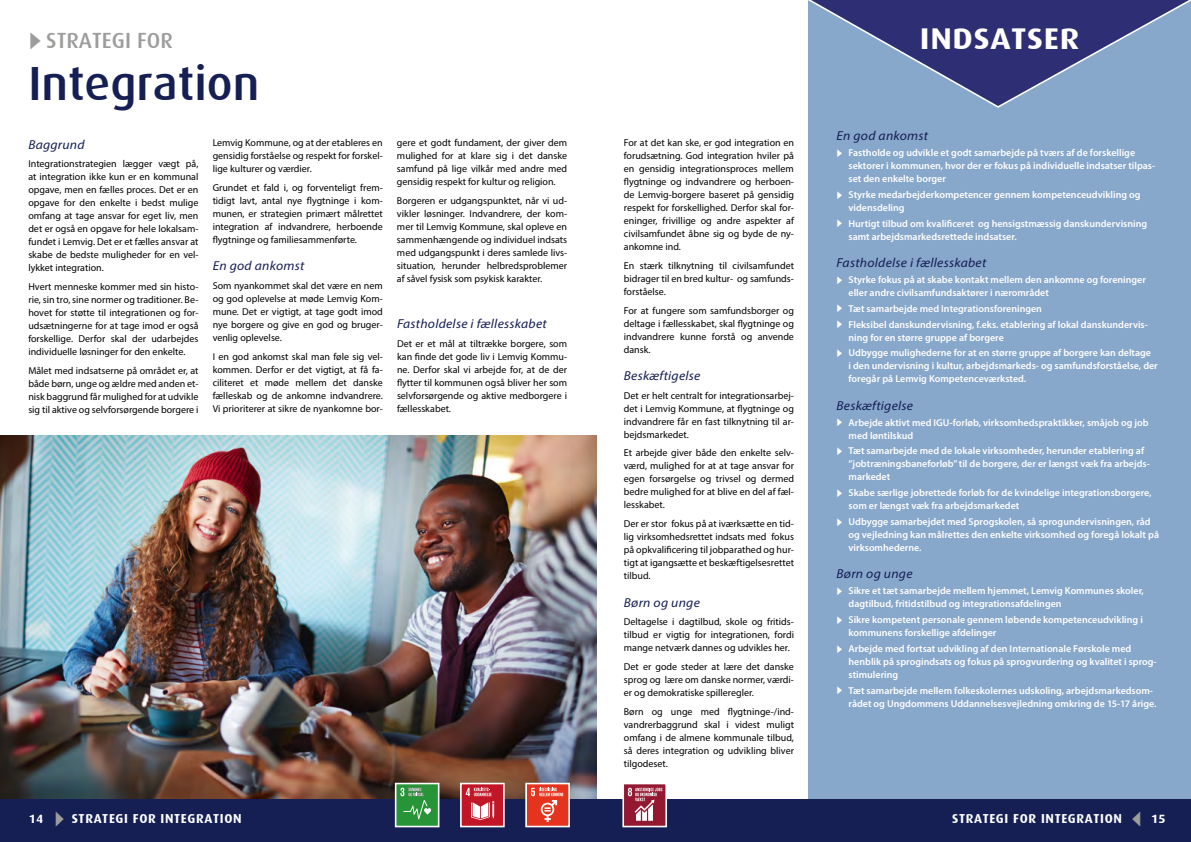
<style>
.page{position:relative;width:1191px;height:842px;background:#fff}
.page>*{position:absolute;margin:0;border:0;box-sizing:border-box;transform-origin:0 0}
.t1{font:500 48px "Dax";color:#151f53}
.t2{font:700 30px "Dax";letter-spacing:.02em;color:#fff;scale:1.1 1}
.t3{font:500 22px "Dax";color:#9d9d9c}
.t4{font:italic 13px "Myriad Pro";letter-spacing:.02em;color:#151f53;scale:1.05 1}
.t5{font:700 13px "Dax";letter-spacing:.05em;color:#fff}
.t6{font:10px/13px "Myriad Pro";color:#000;text-align:justify}
.t7{font:600 10px/13px "Myriad Pro";color:#fff}
.s1{font-family:"Arial";font-weight:700;font-size:24px}
.s2{font-family:"Arial";font-weight:700;font-size:11px}
.s3{font-size:12px}
.s4{color:#9d9d9c}
</style>
<div class="page">
<div style="left:0;top:799px;width:1191px;height:43px;background:#151f53"></div>
<div style="left:808px;top:0;width:383px;height:799px;background:#87a7cb"></div>
<svg style="left:808px;top:0;width:383px;height:108px"></svg>
<img style="left:0;top:435px;width:596px;height:364px">
<svg style="left:622px;top:784px;width:45px;height:44px;background:#ae596b"></svg>
<svg style="left:524px;top:782px;width:47px;height:46px;background:#de6457"></svg>
<svg style="left:459px;top:782px;width:46px;height:46px;background:#cb5b68"></svg>
<svg style="left:394px;top:782px;width:46px;height:46px;background:#54a161"></svg>
<h3 class="t3" style="left:28px;top:28px;width:146px"><span class="s1">►</span> STRATEGI FOR</h3>
<h1 class="t1" style="left:28px;top:57px;width:232px">Integration</h1>
<h3 class="t4" style="left:28px;top:136px;width:55px">Baggrund</h3>
<p class="t6" style="left:28px;top:157px;width:172px">Integrationstrategien lægger vægt på, at integration ikke kun er en kommunal opgave, men en fælles proces. Det er en opgave for den enkelte i bedst mulige omfang at tage ansvar for eget liv, men det er også en opgave for hele lokalsam&shy;fundet i Lemvig. Det er et fælles ansvar at skabe de bedste muligheder for en vel&shy;lykket integration.</p>
<p class="t6" style="left:28px;top:280px;width:172px">Hvert menneske kommer med sin histo&shy;rie, sin tro, sine normer og traditioner. Be&shy;hovet for støtte til integrationen og for&shy;udsætningerne for at tage imod er også forskellige. Derfor skal der udarbejdes individuelle løsninger for den enkelte.</p>
<p class="t6" style="left:28px;top:364px;width:172px">Målet med indsatserne på området er, at både børn, unge og ældre med anden et&shy;nisk baggrund får mulighed for at udvikle sig til aktive og selvforsørgende borgere i</p>
<p class="t6" style="left:213px;top:136px;width:172px">Lemvig Kommune, og at der etableres en gensidig forståelse og respekt for forskel&shy;lige kulturer og værdier.</p>
<p class="t6" style="left:213px;top:181px;width:172px">Grundet et fald i, og forventeligt frem&shy;tidigt lavt, antal nye flygtninge i kom&shy;munen, er strategien primært målrettet integration af indvandrere, herboende flygtninge og familiesammenførte.</p>
<h3 class="t4" style="left:213px;top:258px;width:89px">En god ankomst</h3>
<p class="t6" style="left:213px;top:279px;width:172px">Som nyankommet skal det være en nem og god oplevelse at møde Lemvig Kom&shy;mune. Det er vigtigt, at tage godt imod nye borgere og give en god og bruger&shy;venlig oplevelse.</p>
<p class="t6" style="left:213px;top:350px;width:172px">I en god ankomst skal man føle sig vel&shy;kommen. Derfor er det vigtigt, at få fa&shy;ciliteret et møde mellem det danske fælleskab og de ankomne indvandrere.<br>Vi prioriterer at sikre de nyankomne bor-</p>
<p class="t6" style="left:397px;top:136px;width:172px">gere et godt fundament, der giver dem mulighed for at klare sig i det danske samfund på lige vilkår med andre med gensidig respekt for kultur og religion.</p>
<p class="t6" style="left:397px;top:194px;width:172px">Borgeren er udgangspunktet, når vi ud&shy;vikler løsninger. Indvandrere, der kom&shy;mer til Lemvig Kommune, skal opleve en sammenhængende og individuel indsats med udgangspunkt i deres samlede livs&shy;situation, herunder helbredsproblemer af såvel fysisk som psykisk karakter.</p>
<h3 class="t4" style="left:397px;top:316px;width:144px">Fastholdelse i fællesskabet</h3>
<p class="t6" style="left:397px;top:337px;width:172px">Det er et mål at tiltrække borgere, som kan finde det gode liv i Lemvig Kommu&shy;ne. Derfor skal vi arbejde for, at de der flytter til kommunen også bliver her som selvforsørgende og aktive medborgere i fællesskabet.</p>
<p class="t6" style="left:624px;top:136px;width:172px">For at det kan ske, er god integration en forudsætning. God integration hviler på en gensidig integrationsproces mellem flygtninge og indvandrere og herboen&shy;de Lemvig-borgere baseret på gensidig respekt for forskellighed. Derfor skal for&shy;eninger, frivillige og andre aspekter af civilsamfundet åbne sig og byde de ny&shy;ankomne ind.</p>
<p class="t6" style="left:624px;top:259px;width:172px">En stærk tilknytning til civilsamfundet bidrager til en bred kultur- og samfunds&shy;forståelse.</p>
<p class="t6" style="left:624px;top:304px;width:172px">For at fungere som samfundsborger og deltage i fællesskabet, skal flygtninge og indvandrere kunne forstå og anvende dansk.</p>
<h3 class="t4" style="left:624px;top:368px;width:74px">Beskæftigelse</h3>
<p class="t6" style="left:624px;top:389px;width:172px">Det er helt centralt for integrationsarbej&shy;det i Lemvig Kommune, at flygtninge og indvandrere får en fast tilknytning til ar&shy;bejdsmarkedet.</p>
<p class="t6" style="left:624px;top:446px;width:172px">Et arbejde giver både den enkelte selv&shy;værd, mulighed for at at tage ansvar for egen forsørgelse og trivsel og dermed bedre mulighed for at blive en del af fæl&shy;lesskabet.</p>
<p class="t6" style="left:624px;top:517px;width:172px">Der er stor fokus på at iværksætte en tid&shy;lig virksomhedsrettet indsats med fokus på opkvalificering til jobparathed og hur&shy;tigt at igangsætte et beskæftigelsesrettet tilbud.</p>
<h3 class="t4" style="left:624px;top:594px;width:74px">Børn og unge</h3>
<p class="t6" style="left:624px;top:615px;width:172px">Deltagelse i dagtilbud, skole og fritids&shy;tilbud er vigtig for integrationen, fordi mange netværk dannes og udvikles her.</p>
<p class="t6" style="left:624px;top:660px;width:172px">Det er gode steder at lære det danske sprog og lære om danske normer, værdi&shy;er og demokratiske spilleregler.</p>
<p class="t6" style="left:624px;top:704px;width:172px">Børn og unge med flygtninge-/ind&shy;vandrerbaggrund skal i videst muligt omfang i de almene kommunale tilbud, så deres integration og udvikling bliver tilgodeset.</p>
<h2 class="t2" style="left:920px;top:22px;width:146px">INDSATSER</h2>
<h3 class="t4" style="left:836px;top:128px;width:89px">En god ankomst</h3>
<p class="t7" style="left:848px;top:146px;width:308px;text-indent:-12px"><span class="s2">►</span> Fastholde og udvikle et godt samarbejde på tværs af de forskellige sektorer i kommunen, hvor der er fokus på individuelle indsatser tilpas&shy;set den enkelte borger</p>
<p class="t7" style="left:848px;top:188px;width:294px;text-indent:-12px"><span class="s2">►</span> Styrke medarbejderkompetencer gennem kompetenceudvikling og vidensdeling</p>
<p class="t7" style="left:848px;top:217px;width:300px;text-indent:-12px"><span class="s2">►</span> Hurtigt tilbud om kvalificeret og hensigstmæssig danskundervisning samt arbejdsmarkedsrettede indsatser.</p>
<h3 class="t4" style="left:836px;top:255px;width:144px">Fastholdelse i fællesskabet</h3>
<p class="t7" style="left:848px;top:273px;width:299px;text-indent:-12px"><span class="s2">►</span> Styrke fokus på at skabe kontakt mellem den ankomne og foreninger eller andre civilsamfundsaktører i nærområdet</p>
<p class="t7" style="left:836px;top:300px;width:313px;line-height:15.8px"><span class="s2">►</span> Tæt samarbejde med Integrationsforeningen<br><span class="s2">►</span> Fleksibel danskundervisning, f.eks. etablering af lokal danskundervis-</p>
<p class="t7" style="left:836px;top:329px;width:316px;line-height:15.8px;text-indent:12px">ning for en større gruppe af borgere<br><span class="s2">►</span> Udbygge mulighederne for at en større gruppe af borgere kan deltage</p>
<p class="t7" style="left:848px;top:359px;width:311px">i den undervisning i kultur, arbejdsmarkeds- og samfundsforståelse, der foregår på Lemvig Kompetenceværksted.</p>
<h3 class="t4" style="left:836px;top:397px;width:74px">Beskæftigelse</h3>
<p class="t7" style="left:848px;top:415px;width:302px;text-indent:-12px"><span class="s2">►</span> Arbejde aktivt med IGU-forløb, virksomhedspraktikker, småjob og job med løntilskud</p>
<p class="t7" style="left:848px;top:444px;width:303px;text-indent:-12px"><span class="s2">►</span> Tæt samarbejde med de lokale virksomheder, herunder etablering af ”jobtræningsbaneforløb” til de borgere, der er længst væk fra arbejds&shy;markedet</p>
<p class="t7" style="left:848px;top:486px;width:304px;text-indent:-12px"><span class="s2">►</span> Skabe særlige jobrettede forløb for de kvindelige integrationsborgere, som er længst væk fra arbejdsmarkedet</p>
<p class="t7" style="left:848px;top:515px;width:312px;text-indent:-12px"><span class="s2">►</span> Udbygge samarbejdet med Sprogskolen, så sprogundervisningen, råd og vejledning kan målrettes den enkelte virksomhed og foregå lokalt på virksomhederne.</p>
<h3 class="t4" style="left:836px;top:566px;width:74px">Børn og unge</h3>
<p class="t7" style="left:848px;top:584px;width:297px;text-indent:-12px"><span class="s2">►</span> Sikre et tæt samarbejde mellem hjemmet, Lemvig Kommunes skoler, dagtilbud, fritidstilbud og integrationsafdelingen</p>
<p class="t7" style="left:848px;top:613px;width:296px;text-indent:-12px"><span class="s2">►</span> Sikre kompetent personale gennem løbende kompetenceudvikling i kommunens forskellige afdelinger</p>
<p class="t7" style="left:848px;top:642px;width:310px;text-indent:-12px"><span class="s2">►</span> Arbejde med fortsat udvikling af den Internationale Førskole med henblik på sprogindsats og fokus på sprogvurdering og kvalitet i sprog&shy;stimulering</p>
<p class="t7" style="left:848px;top:684px;width:309px;text-indent:-12px"><span class="s2">►</span> Tæt samarbejde mellem folkeskolernes udskoling, arbejdsmarkedsom&shy;rådet og Ungdommens Uddannelsesvejledning omkring de 15-17 årige.</p>
<h3 class="t5" style="left:29px;top:811px;width:214px"><span class="s3">14</span> <span class="s4">✔</span>STRATEGI FOR INTEGRATION</h3>
<h3 class="t5" style="left:952px;top:811px;width:215px">STRATEGI FOR INTEGRATION <span class="s4">✓</span><span class="s3">15</span></h3>
</div>
